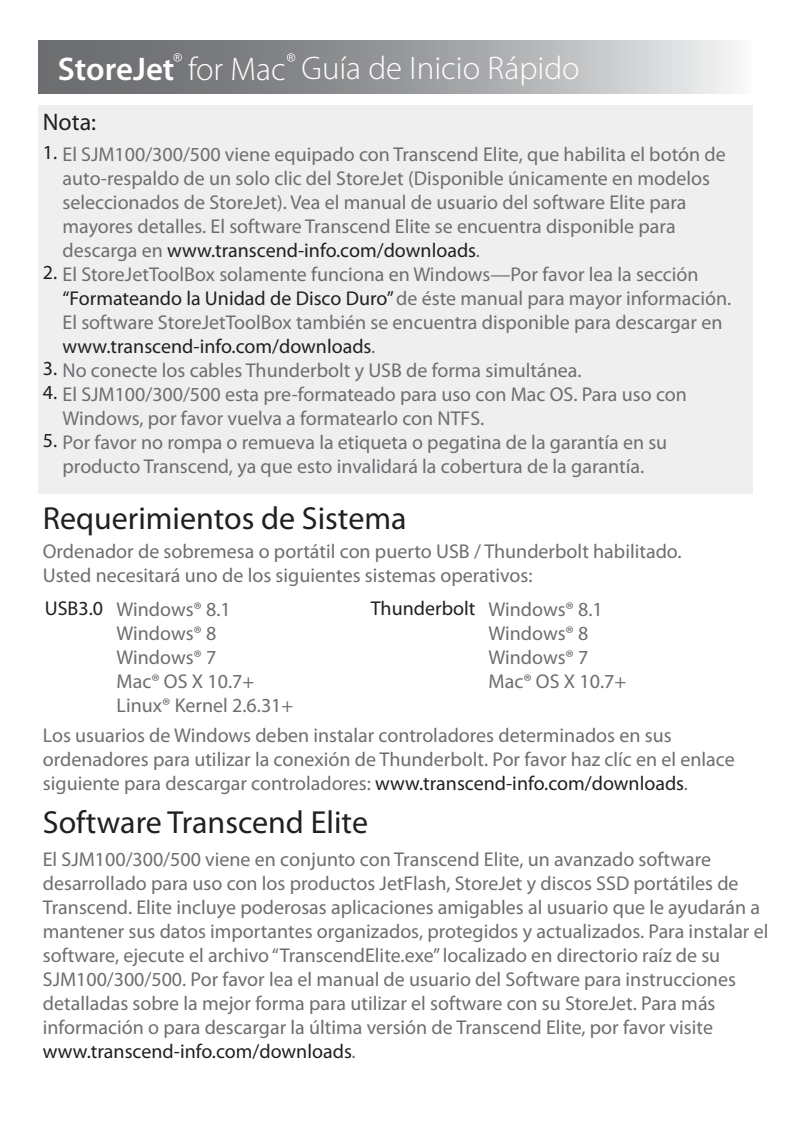
<style>
.page{position:relative;width:794px;height:1134px;background:#fff}
.page>*{position:absolute;margin:0;border:0;box-sizing:border-box;transform-origin:0 0}
.t1{font:300 32.8px "Myriad Pro";color:#fff}
.t2{font:32px "Myriad Pro";color:#231f20}
.t3{font:24px "Myriad Pro";color:#231f20}
.t4{font:20px/24px "Myriad Pro";color:#6d6e71}
.s1{font-weight:600}
.s2{color:#231f20}
</style>
<div class="page">
<div style="left:38px;top:105px;width:715px;height:389px;background:#efeff0"></div>
<svg style="left:38px;top:40px;width:698px;height:53px;background:#9d9ea1"></svg>
<svg style="left:174px;top:53px;width:8px;height:9px"></svg>
<svg style="left:287px;top:53px;width:8px;height:9px"></svg>
<h1 class="t1" style="left:58px;top:50px;width:523px"><span class="s1">StoreJet</span> for Mac Guía de Inicio Rápido</h1>
<p class="t3" style="left:43px;top:108px;width:55px">Nota:</p>
<p class="t4" style="left:63px;top:142px;width:665px;text-indent:-20px"><span class="s2">1.</span> El SJM100/300/500 viene equipado con Transcend Elite, que habilita el botón de auto-respaldo de un solo clic del StoreJet (Disponible únicamente en modelos seleccionados de StoreJet). Vea el manual de usuario del software Elite para mayores detalles. El software Transcend Elite se encuentra disponible para descarga en <span class="s2">www.transcend-info.com/downloads</span>.</p>
<p class="t4" style="left:63px;top:262px;width:670px;text-indent:-20px"><span class="s2">2.</span> El StoreJetToolBox solamente funciona en Windows—Por favor lea la sección <span class="s2">“Formateando la Unidad de Disco Duro”</span> de éste manual para mayor información.<br>El software StoreJetToolBox también se encuentra disponible para descargar en <span class="s2">www.transcend-info.com/downloads</span>.</p>
<p class="t4" style="left:43px;top:358px;width:540px"><span class="s2">3.</span> No conecte los cables Thunderbolt y USB de forma simultánea.</p>
<p class="t4" style="left:63px;top:382px;width:626px;text-indent:-20px"><span class="s2">4.</span> El SJM100/300/500 esta pre-formateado para uso con Mac OS. Para uso con<br>Windows, por favor vuelva a formatearlo con NTFS.</p>
<p class="t4" style="left:43px;top:430px;width:626px;text-align:center"><span class="s2">5.</span> Por favor no rompa o remueva la etiqueta o pegatina de la garantía en su producto Transcend, ya que esto invalidará la cobertura de la garantía.</p>
<h2 class="t2" style="left:43px;top:499px;width:365px">Requerimientos de Sistema</h2>
<p class="t4" style="left:43px;top:539px;width:640px">Ordenador de sobremesa o portátil con puerto USB / Thunderbolt habilitado.<br>Usted necesitará uno de los siguientes sistemas operativos:</p>
<p class="t4" style="left:117px;top:597px;width:178px;text-indent:-72px"><span class="s2">USB3.0</span> Windows® 8.1<br>Windows® 8<br>Windows® 7<br>Mac® OS X 10.7+<br>Linux® Kernel 2.6.31+</p>
<p class="t4" style="left:489px;top:596px;width:139px;text-indent:-118px"><span class="s2">Thunderbolt</span> Windows® 8.1<br>Windows® 8<br>Windows® 7<br>Mac® OS X 10.7+</p>
<p class="t4" style="left:43px;top:723px;width:693px">Los usuarios de Windows deben instalar controladores determinados en sus ordenadores para utilizar la conexión de Thunderbolt. Por favor haz clíc en el enlace siguiente para descargar controladores: <span class="s2">www.transcend-info.com/downloads</span>.</p>
<h2 class="t2" style="left:43px;top:802px;width:327px">Software Transcend Elite</h2>
<p class="t4" style="left:43px;top:847px;width:727px">El SJM100/300/500 viene en conjunto con Transcend Elite, un avanzado software desarrollado para uso con los productos JetFlash, StoreJet y discos SSD portátiles de Transcend. Elite incluye poderosas aplicaciones amigables al usuario que le ayudarán a mantener sus datos importantes organizados, protegidos y actualizados. Para instalar el software, ejecute el archivo“TranscendElite.exe” localizado en directorio raíz de su SJM100/300/500. Por favor lea el manual de usuario del Software para instrucciones detalladas sobre la mejor forma para utilizar el software con su StoreJet. Para más información o para descargar la última versión de Transcend Elite, por favor visite <span class="s2">www.transcend-info.com/downloads</span>.</p>
</div>
